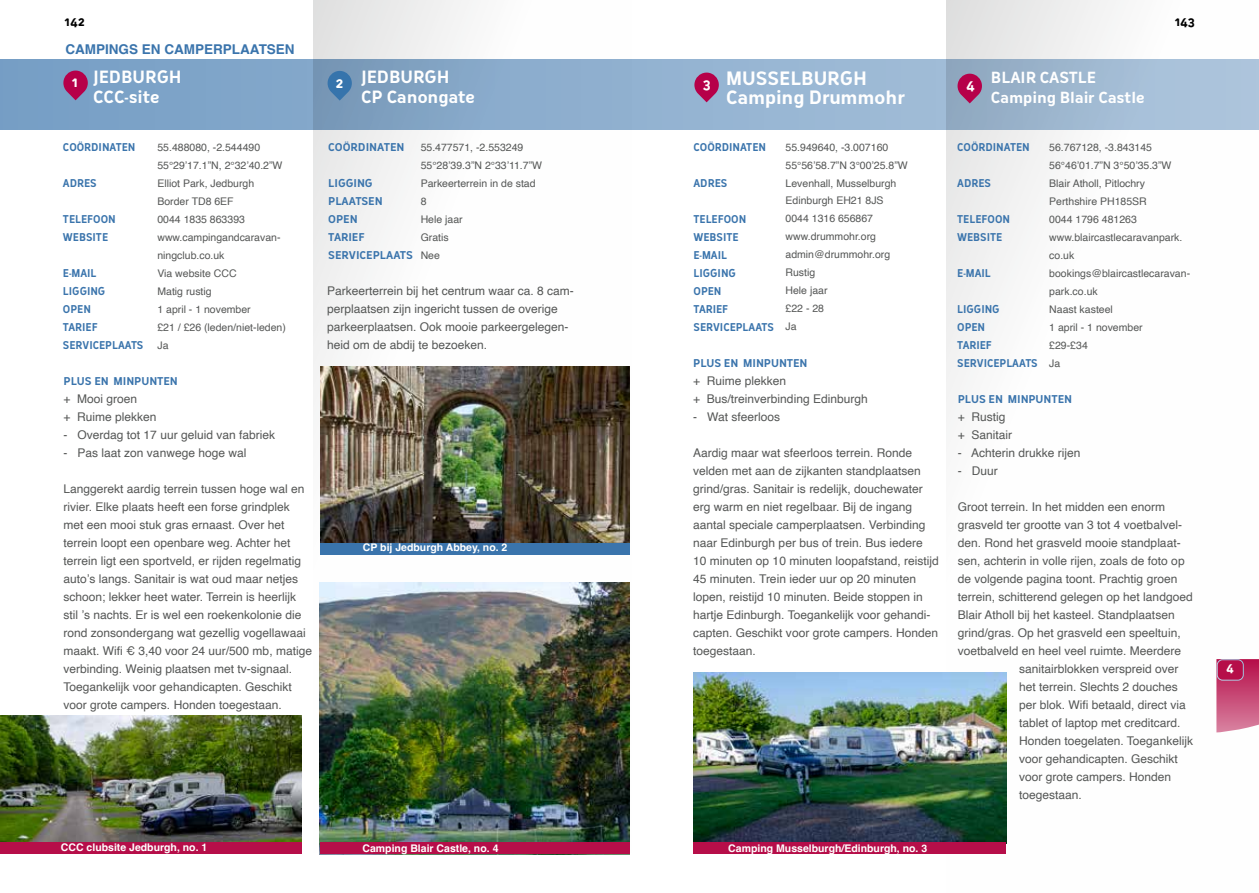
<style>
.page{position:relative;width:1259px;height:893px;background:#fff}
.page>*{position:absolute;margin:0;border:0;box-sizing:border-box;transform-origin:0 0}
.t1{font:700 18px/19.5px "Oceania";color:#fff}
.t2{font:700 16.5px/19.5px "Oceania";color:#fff}
.t3{font:700 15px/19.5px "Oceania";letter-spacing:-.005em;color:#fff}
.t4{font:700 13.5px "Helvetica";color:#3a74ac}
.t5{font:700 13.5px "Oceania";color:#fff}
.t6{font:12px/18px "Helvetica";color:#555756}
.t7{font:700 12px "Oceania";letter-spacing:-.005em;color:#000}
.t8{font:700 12px "Oceania";color:#fff}
.t9{font:10.5px/18px "Helvetica";color:#555756}
.t10{font:700 10.5px/18px "Oceania";color:#3a74ac;scale:.95 1}
.t11{font:700 10.5px "Helvetica";color:#fff}
.t12{font:700 10.5px/18px "Oceania";color:#3a74ac}
</style>
<div class="page">
<div style="left:946px;top:0;width:313px;height:893px;background:linear-gradient(to right,#f5f6f5,#fff)"></div>
<svg style="left:314px;top:0;width:316px;height:853px"></svg>
<svg style="left:0;top:59px;width:1259px;height:71px;background:#8faecc"></svg>
<svg style="left:63px;top:71px;width:25px;height:29px"></svg>
<img style="left:693px;top:673px;width:313px;height:169px">
<div style="left:693px;top:842px;width:313px;height:12px;background:#b60e49"></div>
<img style="left:0;top:716px;width:302px;height:126px">
<div style="left:0;top:842px;width:302px;height:11px;background:#b60e49"></div>
<svg style="left:327px;top:71px;width:25px;height:30px"></svg>
<svg style="left:694px;top:73px;width:25px;height:29px"></svg>
<svg style="left:957px;top:74px;width:25px;height:29px"></svg>
<img style="left:320px;top:367px;width:309px;height:176px">
<div style="left:320px;top:543px;width:309px;height:11px;background:#3a74ac"></div>
<img style="left:320px;top:583px;width:309px;height:259px">
<div style="left:320px;top:842px;width:309px;height:12px;background:#b60e49"></div>
<svg style="left:1216px;top:659px;width:43px;height:73px;background:#cb5982"></svg>
<div style="left:1217px;top:660px;width:26px;height:20px;background:#b60e49;border-radius:5px"></div>
<div style="left:1216px;top:659px;width:27px;height:22px;border:1px solid #fff;border-radius:5px"></div>
<p class="t7" style="left:65px;top:15px;width:22px">142</p>
<p class="t7" style="left:1174px;top:15px;width:22px">143</p>
<p class="t4" style="left:65px;top:41px;width:231px">CAMPINGS EN CAMPERPLAATSEN</p>
<p class="t5" style="left:72px;top:74px;width:8px">1</p>
<h2 class="t2" style="left:93px;top:67px;width:90px">JEDBURGH<br>CCC-site</h2>
<h2 class="t2" style="left:361px;top:67px;width:116px">JEDBURGH<br>CP Canongate</h2>
<h1 class="t1" style="left:726px;top:68px;width:180px">MUSSELBURGH<br>Camping Drummohr</h1>
<p class="t3" style="left:991px;top:68px;width:156px">BLAIR CASTLE<br>Camping Blair Castle</p>
<p class="t5" style="left:335px;top:75px;width:9px">2</p>
<p class="t5" style="left:703px;top:76px;width:10px">3</p>
<p class="t5" style="left:966px;top:77px;width:10px">4</p>
<p class="t10" style="left:63px;top:138px;width:78px">COÖRDINATEN</p>
<p class="t10" style="left:63px;top:174px;width:37px">ADRES</p>
<p class="t10" style="left:63px;top:210px;width:57px">TELEFOON<br>WEBSITE</p>
<p class="t10" style="left:63px;top:264px;width:86px">E-MAIL<br>LIGGING<br>OPEN<br>TARIEF<br>SERVICEPLAATS</p>
<p class="t12" style="left:328px;top:138px;width:78px">COÖRDINATEN</p>
<p class="t12" style="left:328px;top:174px;width:86px">LIGGING<br>PLAATSEN<br>OPEN<br>TARIEF<br>SERVICEPLAATS</p>
<p class="t10" style="left:693px;top:138px;width:78px">COÖRDINATEN</p>
<p class="t10" style="left:693px;top:174px;width:37px">ADRES</p>
<p class="t10" style="left:693px;top:210px;width:86px">TELEFOON<br>WEBSITE<br>E-MAIL<br>LIGGING<br>OPEN<br>TARIEF<br>SERVICEPLAATS</p>
<p class="t9" style="left:157px;top:138px;width:130px">55.488080, -2.544490<br>55°29’17.1”N, 2°32’40.2”W<br>Elliot Park, Jedburgh<br>Border TD8 6EF<br>0044 1835 863393 www.campingandcaravan&shy;ningclub.co.uk<br>Via website CCC<br>Matig rustig<br>1 april - 1 november<br>£21 / £26 (leden/niet-leden)<br>Ja</p>
<p class="t9" style="left:785px;top:138px;width:124px">55.949640, -3.007160<br>55°56’58.7”N 3°00’25.8”W<br>Levenhall, Musselburgh<br>Edinburgh EH21 8JS<br>0044 1316 656867 www.drummohr.org admin@drummohr.org<br>Rustig<br>Hele jaar<br>£22 - 28<br>Ja</p>
<p class="t9" style="left:421px;top:138px;width:123px">55.477571, -2.553249<br>55°28’39.3”N 2°33’11.7”W<br>Parkeerterrein in de stad<br>8<br>Hele jaar<br>Gratis<br>Nee</p>
<p class="t6" style="left:327px;top:282px;width:248px">Parkeerterrein bij het centrum waar ca. 8 cam&shy;perplaatsen zijn ingericht tussen de overige parkeerplaatsen. Ook mooie parkeergelegen&shy;heid om de abdij te bezoeken.</p>
<p class="t12" style="left:64px;top:372px;width:116px">PLUS EN MINPUNTEN</p>
<p class="t6" style="left:64px;top:390px;width:95px">+ Mooi groen<br>+ Ruime plekken</p>
<p class="t6" style="left:64px;top:426px;width:213px">- Overdag tot 17 uur geluid van fabriek</p>
<p class="t6" style="left:64px;top:444px;width:184px">- Pas laat zon vanwege hoge wal</p>
<p class="t6" style="left:64px;top:480px;width:250px">Langgerekt aardig terrein tussen hoge wal en rivier. Elke plaats heeft een forse grindplek met een mooi stuk gras ernaast. Over het terrein loopt een openbare weg. Achter het terrein ligt een sportveld, er rijden regelmatig auto’s langs. Sanitair is wat oud maar netjes schoon; lekker heet water. Terrein is heerlijk stil ’s nachts. Er is wel een roekenkolonie die rond zonsondergang wat gezellig vogellawaai maakt. Wifi € 3,40 voor 24 uur/500 mb, matige verbinding. Weinig plaatsen met tv-signaal.<br>Toegankelijk voor gehandicapten. Geschikt voor grote campers. Honden toegestaan.</p>
<p class="t11" style="left:363px;top:541px;width:146px">CP bij Jedburgh Abbey, no. 2</p>
<p class="t11" style="left:61px;top:841px;width:148px">CCC clubsite Jedburgh, no. 1</p>
<p class="t11" style="left:362px;top:842px;width:137px">Camping Blair Castle, no. 4</p>
<p class="t12" style="left:693px;top:354px;width:116px">PLUS EN MINPUNTEN</p>
<p class="t6" style="left:693px;top:372px;width:176px">+ Ruime plekken<br>+ Bus/treinverbinding Edinburgh</p>
<p class="t6" style="left:693px;top:408px;width:88px">- Wat sfeerloos</p>
<p class="t6" style="left:693px;top:444px;width:247px">Aardig maar wat sfeerloos terrein. Ronde velden met aan de zijkanten standplaatsen grind/gras. Sanitair is redelijk, douchewater erg warm en niet regelbaar. Bij de ingang aantal speciale camperplaatsen. Verbinding naar Edinburgh per bus of trein. Bus iedere 10 minuten op 10 minuten loopafstand, reistijd 45 minuten. Trein ieder uur op 20 minuten lopen, reistijd 10 minuten. Beide stoppen in hartje Edinburgh. Toegankelijk voor gehandi&shy;capten. Geschikt voor grote campers. Honden toegestaan.</p>
<p class="t11" style="left:728px;top:842px;width:200px">Camping Musselburgh/Edinburgh, no. 3</p>
<p class="t10" style="left:957px;top:138px;width:78px">COÖRDINATEN</p>
<p class="t10" style="left:957px;top:174px;width:37px">ADRES</p>
<p class="t10" style="left:957px;top:210px;width:57px">TELEFOON<br>WEBSITE</p>
<p class="t10" style="left:957px;top:264px;width:37px">E-MAIL</p>
<p class="t10" style="left:957px;top:300px;width:86px">LIGGING<br>OPEN<br>TARIEF<br>SERVICEPLAATS</p>
<p class="t9" style="left:1049px;top:138px;width:142px">56.767128, -3.843145<br>56°46’01.7”N 3°50’35.3”W<br>Blair Atholl, Pitlochry<br>Perthshire PH185SR<br>0044 1796 481263 www.blaircastlecaravanpark. co.uk bookings@blaircastlecaravan&shy;park.co.uk<br>Naast kasteel<br>1 april - 1 november<br>£29-£34<br>Ja</p>
<p class="t12" style="left:958px;top:390px;width:116px">PLUS EN MINPUNTEN</p>
<p class="t6" style="left:958px;top:408px;width:56px">+ Rustig + Sanitair</p>
<p class="t6" style="left:958px;top:444px;width:124px">- Achterin drukke rijen</p>
<p class="t6" style="left:958px;top:462px;width:42px">- Duur</p>
<p class="t6" style="left:958px;top:498px;width:209px">Groot terrein. In het midden een enorm</p>
<p class="t6" style="left:958px;top:516px;width:226px">grasveld ter grootte van 3 tot 4 voetbalvel-</p>
<p class="t6" style="left:958px;top:534px;width:224px">den. Rond het grasveld mooie standplaat-</p>
<p class="t6" style="left:958px;top:552px;width:228px">sen, achterin in volle rijen, zoals de foto op</p>
<p class="t6" style="left:958px;top:570px;width:221px">de volgende pagina toont. Prachtig groen</p>
<p class="t6" style="left:958px;top:588px;width:236px">terrein, schitterend gelegen op het landgoed</p>
<p class="t6" style="left:958px;top:606px;width:218px">Blair Atholl bij het kasteel. Standplaatsen</p>
<p class="t6" style="left:958px;top:624px;width:224px">grind/gras. Op het grasveld een speeltuin,</p>
<p class="t6" style="left:958px;top:642px;width:225px">voetbalveld en heel veel ruimte. Meerdere</p>
<p class="t6" style="left:1019px;top:660px;width:161px">sanitairblokken verspreid over</p>
<p class="t6" style="left:1019px;top:678px;width:160px">het terrein. Slechts 2 douches</p>
<p class="t6" style="left:1019px;top:696px;width:168px">per blok. Wifi betaald, direct via</p>
<p class="t6" style="left:1019px;top:714px;width:163px">tablet of laptop met creditcard.</p>
<p class="t6" style="left:1019px;top:732px;width:175px">Honden toegelaten. Toegankelijk</p>
<p class="t6" style="left:1019px;top:750px;width:160px">voor gehandicapten. Geschikt</p>
<p class="t6" style="left:1019px;top:768px;width:154px">voor grote campers. Honden</p>
<p class="t6" style="left:1019px;top:786px;width:64px">toegestaan.</p>
<p class="t8" style="left:1226px;top:661px;width:9px">4</p>
</div>
